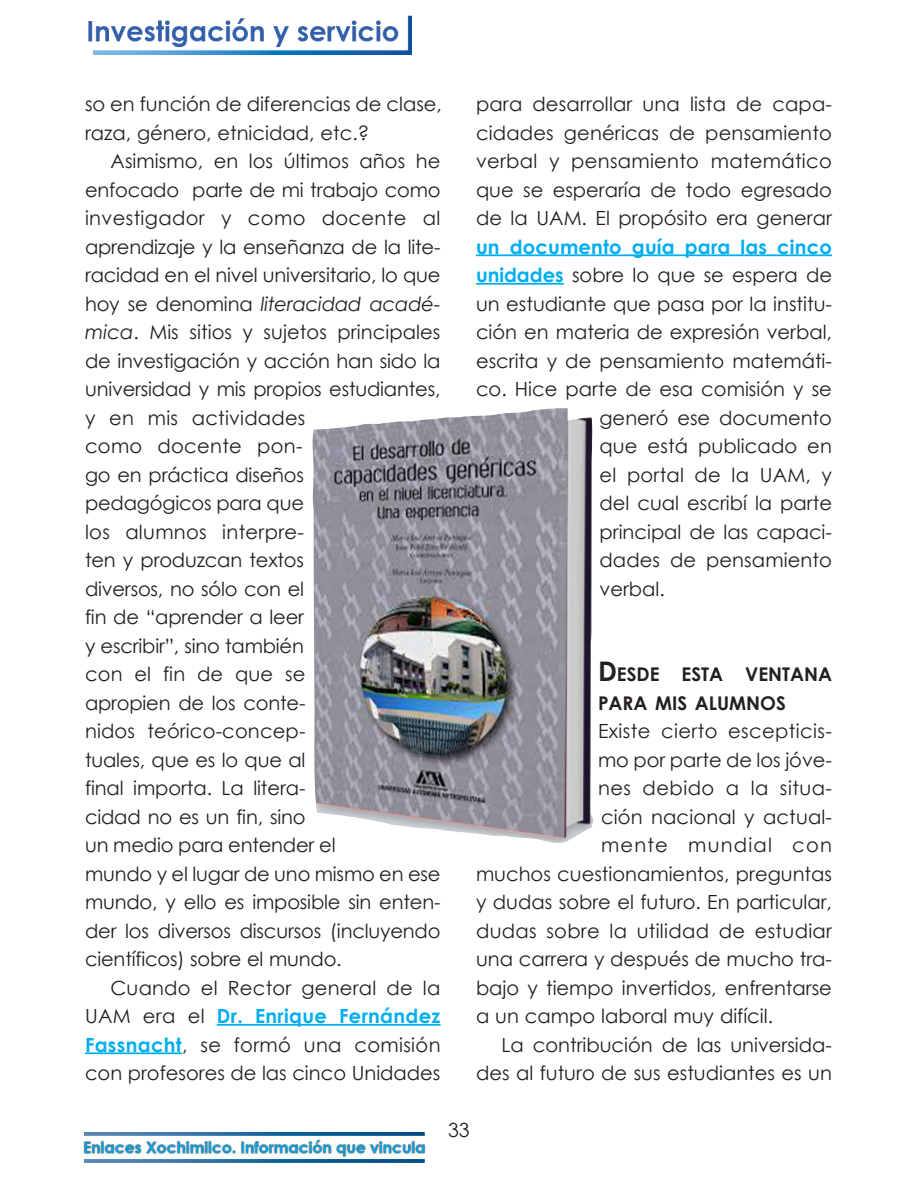
<style>
.page{position:relative;width:918px;height:1188px;background:#fff}
.page>*{position:absolute;margin:0;border:0;box-sizing:border-box;transform-origin:0 0}
.cuerpoArticulos{font:19.5px/28.5px "Century Gothic";color:#231f20}
.cuerpoArticulos_sin{font:19.5px "Century Gothic";color:#231f20}
.cuerpoArticulos-2{font:700 19.5px "Century Gothic";letter-spacing:.01em;color:#00aeef}
.cuerpoArticulos_sin-2{font:19.5px "Century Gothic";letter-spacing:.02em;color:#231f20}
.cuerpoArticulos_sin-3{font:19.5px "Century Gothic";letter-spacing:.025em;color:#231f20}
.cuerpoArticulos_sin-4{font:19.5px "Century Gothic";letter-spacing:.06em;color:#231f20}
.subtitulo_ok{font:700 18.9px/28.5px "Century Gothic";color:#231f20}
.s1{font-style:italic}
.s2{font-weight:700;color:#00aeef}
.s3{font-size:27px}
</style>
<div class="page">
<img style="left:88px;top:15px;width:323px;height:39px">
<img style="left:83px;top:1132px;width:343px;height:31px">
<hr style="left:217px;top:1024px;width:224px;height:2px;background:#00aeef">
<hr style="left:85px;top:1052px;width:97px;height:2px;background:#00aeef">
<hr style="left:476px;top:254px;width:356px;height:2px;background:#00aeef">
<hr style="left:476px;top:283px;width:88px;height:2px;background:#00aeef">
<img style="left:313px;top:408px;width:280px;height:435px">
<p class="cuerpoArticulos" style="left:85px;top:89px;width:358px">so en función de diferencias de clase, raza, género, etnicidad, etc.?</p>
<p class="cuerpoArticulos" style="left:85px;top:146px;width:357px;text-indent:26px">Asimismo, en los últimos años he enfocado parte de mi trabajo como investigador y como docente al aprendizaje y la enseñanza de la lite&shy;racidad en el nivel universitario, lo que hoy se denomina <span class="s1">literacidad acadé&shy;mica</span>. Mis sitios y sujetos principales de investigación y acción han sido la universidad y mis propios estudiantes, y en mis actividades<br>como docente pon-<br>go en práctica diseños<br>pedagógicos para que<br>los alumnos interpre-<br>ten y produzcan textos<br>diversos, no sólo con el<br>fin de “aprender a leer<br>y escribir”, sino también<br>con el fin de que se<br>apropien de los conte-<br>nidos teórico-concep-<br>tuales, que es lo que al<br>final importa. La litera-<br>cidad no es un fin, sino<br>un medio para entender el<br>mundo y el lugar de uno mismo en ese mundo, y ello es imposible sin enten&shy;der los diversos discursos (incluyendo científicos) sobre el mundo.</p>
<p class="cuerpoArticulos" style="left:85px;top:973px;width:357px;text-align:justify;text-indent:26px">Cuando el Rector general de la UAM era el <span class="s2">Dr. Enrique Fernández Fassnacht</span>, se formó una comisión con profesores de las cinco Unidades</p>
<p class="cuerpoArticulos" style="left:476px;top:89px;width:358px">para desarrollar una lista de capa-</p>
<p class="cuerpoArticulos" style="left:476px;top:118px;width:357px">cidades genéricas de pensamiento</p>
<p class="cuerpoArticulos" style="left:476px;top:146px;width:357px">verbal y pensamiento matemático</p>
<p class="cuerpoArticulos" style="left:476px;top:175px;width:358px">que se esperaría de todo egresado</p>
<p class="cuerpoArticulos" style="left:476px;top:203px;width:358px">de la UAM. El propósito era generar</p>
<p class="cuerpoArticulos-2" style="left:476px;top:232px;width:357px">un documento guía para las cinco</p>
<p class="cuerpoArticulos" style="left:476px;top:260px;width:358px"><span class="s2">unidades</span> sobre lo que se espera de</p>
<p class="cuerpoArticulos" style="left:476px;top:289px;width:358px">un estudiante que pasa por la institu-</p>
<p class="cuerpoArticulos" style="left:476px;top:317px;width:358px">ción en materia de expresión verbal,</p>
<p class="cuerpoArticulos" style="left:476px;top:346px;width:358px">escrita y de pensamiento matemáti-</p>
<p class="cuerpoArticulos" style="left:476px;top:374px;width:357px">co. Hice parte de esa comisión y se</p>
<p class="cuerpoArticulos" style="left:600px;top:403px;width:234px">generó ese documento</p>
<p class="cuerpoArticulos" style="left:600px;top:431px;width:234px">que está publicado en</p>
<p class="cuerpoArticulos" style="left:600px;top:460px;width:234px">el portal de la UAM, y</p>
<p class="cuerpoArticulos" style="left:600px;top:488px;width:234px">del cual escribí la parte</p>
<p class="cuerpoArticulos" style="left:600px;top:517px;width:234px">principal de las capaci-</p>
<p class="cuerpoArticulos" style="left:600px;top:545px;width:234px">dades de pensamiento</p>
<p class="cuerpoArticulos" style="left:600px;top:574px;width:67px">verbal.</p>
<p class="subtitulo_ok" style="left:598px;top:659px;width:235px"><span class="s3">D</span> ESDE ESTA VENTANA<br>PARA MIS ALUMNOS</p>
<p class="cuerpoArticulos_sin-2" style="left:598px;top:717px;width:235px">Existe cierto escepticis-</p>
<p class="cuerpoArticulos_sin" style="left:598px;top:746px;width:235px">mo por parte de los jóve-</p>
<p class="cuerpoArticulos_sin-3" style="left:598px;top:774px;width:235px">nes debido a la situa-</p>
<p class="cuerpoArticulos_sin" style="left:601px;top:803px;width:232px">ción nacional y actual-</p>
<p class="cuerpoArticulos_sin-4" style="left:601px;top:831px;width:232px">mente mundial con</p>
<p class="cuerpoArticulos_sin" style="left:476px;top:860px;width:358px">muchos cuestionamientos, preguntas</p>
<p class="cuerpoArticulos_sin" style="left:476px;top:888px;width:358px">y dudas sobre el futuro. En particular,</p>
<p class="cuerpoArticulos_sin" style="left:476px;top:917px;width:358px">dudas sobre la utilidad de estudiar</p>
<p class="cuerpoArticulos_sin" style="left:476px;top:945px;width:358px">una carrera y después de mucho tra-</p>
<p class="cuerpoArticulos_sin" style="left:476px;top:974px;width:357px">bajo y tiempo invertidos, enfrentarse</p>
<p class="cuerpoArticulos_sin" style="left:476px;top:1002px;width:299px">a un campo laboral muy difícil.</p>
<p class="cuerpoArticulos" style="left:476px;top:1030px;width:358px;text-align:right">La contribución de las universida&shy;des al futuro de sus estudiantes es un</p>
<p class="cuerpoArticulos" style="left:448px;top:1115px;width:23px">33</p>
</div>
